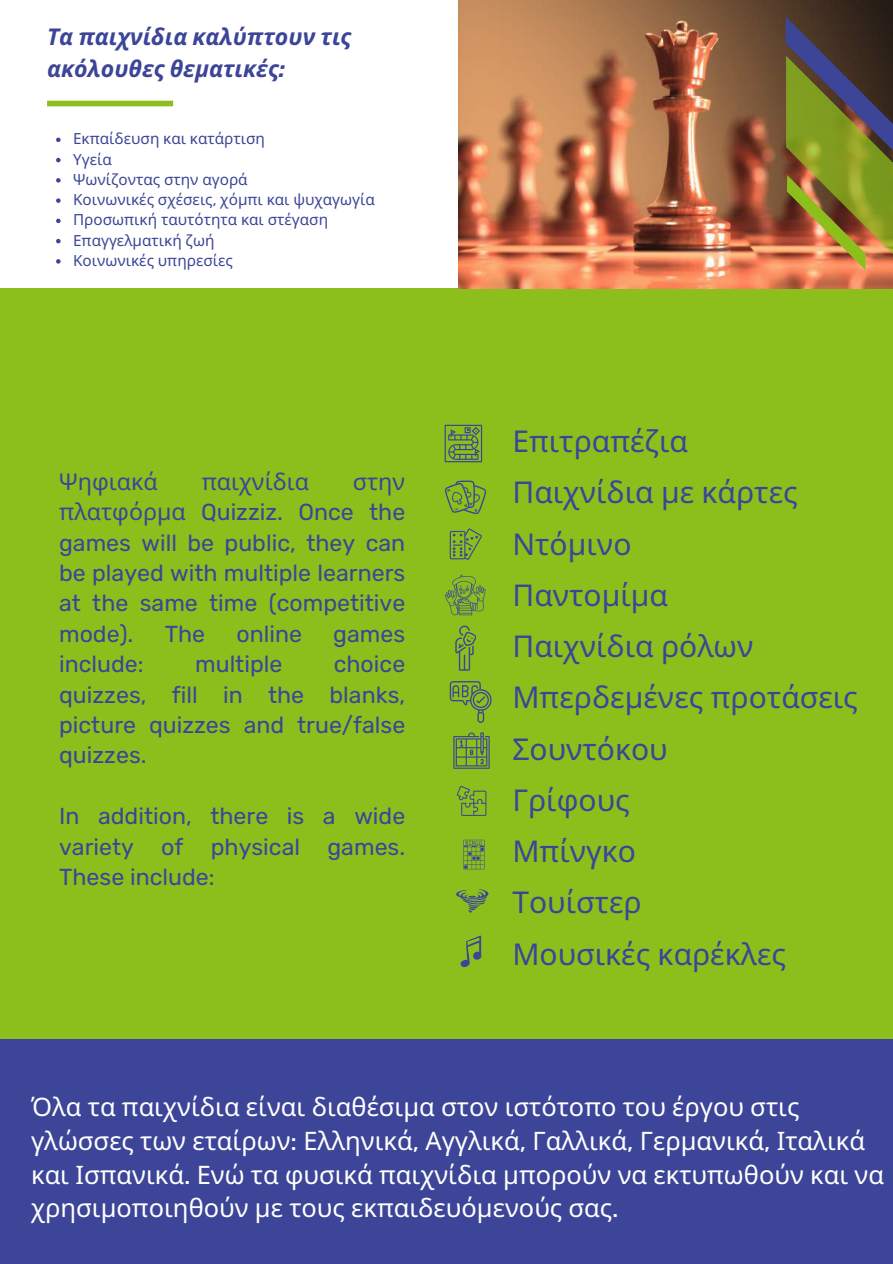
<style>
.page{position:relative;width:893px;height:1264px;background:#fff}
.page>*{position:absolute;margin:0;border:0;box-sizing:border-box;transform-origin:0 0}
.t1{font:30px/51.3px "Noto Sans";color:#3c4597}
.t2{font:25.35px/33.6px "Noto Sans";color:#fff}
.t3{font:23.1px/30.3px "Rubik";color:#3c4597;text-align:justify}
.t4{font:italic 700 23.1px/32.2px "Noto Sans";color:#3c4597}
.t5{font:23.1px "Noto Sans";color:#3c4597}
.t6{font:15.3px/20.2px "Noto Sans";color:#3c4597}
.s1{font-family:"Rubik";font-weight:600}
.s2{font-family:"Rubik"}
.s3{font-family:"Noto Sans"}
</style>
<div class="page">
<div style="left:0;top:289px;width:892px;height:974px;background:#8dbf1c"></div>
<div style="left:47px;top:101px;width:126px;height:5px;background:#8dbf1c"></div>
<svg style="left:56px;top:138px;width:5px;height:4px"></svg>
<svg style="left:56px;top:158px;width:5px;height:4px"></svg>
<svg style="left:56px;top:178px;width:5px;height:5px"></svg>
<svg style="left:56px;top:198px;width:5px;height:5px"></svg>
<svg style="left:56px;top:219px;width:5px;height:4px"></svg>
<svg style="left:56px;top:239px;width:5px;height:4px"></svg>
<svg style="left:56px;top:259px;width:5px;height:5px"></svg>
<img style="left:459px;top:0;width:433px;height:288px">
<svg style="left:785px;top:16px;width:107px;height:263px;background:#7b6c36"></svg>
<svg style="left:444px;top:425px;width:38px;height:37px"></svg>
<svg style="left:445px;top:480px;width:41px;height:34px"></svg>
<svg style="left:449px;top:528px;width:32px;height:32px"></svg>
<svg style="left:444px;top:574px;width:41px;height:41px"></svg>
<svg style="left:455px;top:625px;width:21px;height:45px"></svg>
<svg style="left:449px;top:681px;width:42px;height:41px"></svg>
<svg style="left:453px;top:732px;width:36px;height:36px"></svg>
<svg style="left:456px;top:786px;width:30px;height:30px"></svg>
<svg style="left:463px;top:839px;width:21px;height:30px"></svg>
<svg style="left:456px;top:889px;width:32px;height:23px"></svg>
<svg style="left:460px;top:935px;width:21px;height:32px"></svg>
<div style="left:0;top:1039px;width:892px;height:224px;background:#3c4597"></div>
<p class="t4" style="left:47px;top:19px;width:305px">Τα παιχνίδια καλύπτουν τις ακόλουθες θεματικές<span class="s1">:</span></p>
<p class="t6" style="left:73px;top:128px;width:303px">Εκπαίδευση και κατάρτιση<br>Υγεία<br>Ψωνίζοντας στην αγορά<br>Κοινωνικές σχέσεις<span class="s2">,</span> χόμπι και ψυχαγωγία<br>Προσωπική ταυτότητα και στέγαση<br>Επαγγελματική ζωή<br>Κοινωνικές υπηρεσίες</p>
<p class="t5" style="left:59px;top:465px;width:100px">Ψηφιακά</p>
<p class="t5" style="left:202px;top:465px;width:109px">παιχνίδια</p>
<p class="t5" style="left:353px;top:465px;width:54px">στην</p>
<p class="t3" style="left:59px;top:497px;width:347px"><span class="s3">πλατφόρμα</span> Quizziz. Once the games will be public, they can be played with multiple learners at the same time (competitive mode).</p>
<p class="t3" style="left:165px;top:618px;width:42px">The</p>
<p class="t3" style="left:236px;top:618px;width:67px">online</p>
<p class="t3" style="left:333px;top:618px;width:73px">games</p>
<p class="t3" style="left:59px;top:649px;width:347px;text-indent:274px">choice quizzes, fill in the blanks, picture quizzes and true/false quizzes.</p>
<p class="t3" style="left:59px;top:801px;width:347px">In addition, there is a wide variety of physical games.<br>These include:</p>
<p class="t3" style="left:59px;top:649px;width:86px">include:</p>
<p class="t3" style="left:195px;top:649px;width:89px">multiple</p>
<p class="t1" style="left:512px;top:415px;width:347px">Επιτραπέζια<br>Παιχνίδια με κάρτες<br>Ντόμινο<br>Παντομίμα<br>Παιχνίδια ρόλων<br>Μπερδεμένες προτάσεις<br>Σουντόκου<br>Γρίφους<br>Μπίνγκο<br>Τουίστερ<br>Μουσικές καρέκλες</p>
<p class="t2" style="left:31px;top:1089px;width:854px">Όλα τα παιχνίδια είναι διαθέσιμα στον ιστότοπο του έργου στις γλώσσες των εταίρων<span class="s2">:</span> Ελληνικά<span class="s2">,</span> Αγγλικά<span class="s2">,</span> Γαλλικά<span class="s2">,</span> Γερμανικά<span class="s2">,</span> Ιταλικά και Ισπανικά<span class="s2">.</span> Ενώ τα φυσικά παιχνίδια μπορούν να εκτυπωθούν και να χρησιμοποιηθούν με τους εκπαιδευόμενούς σας<span class="s2">.</span></p>
</div>
